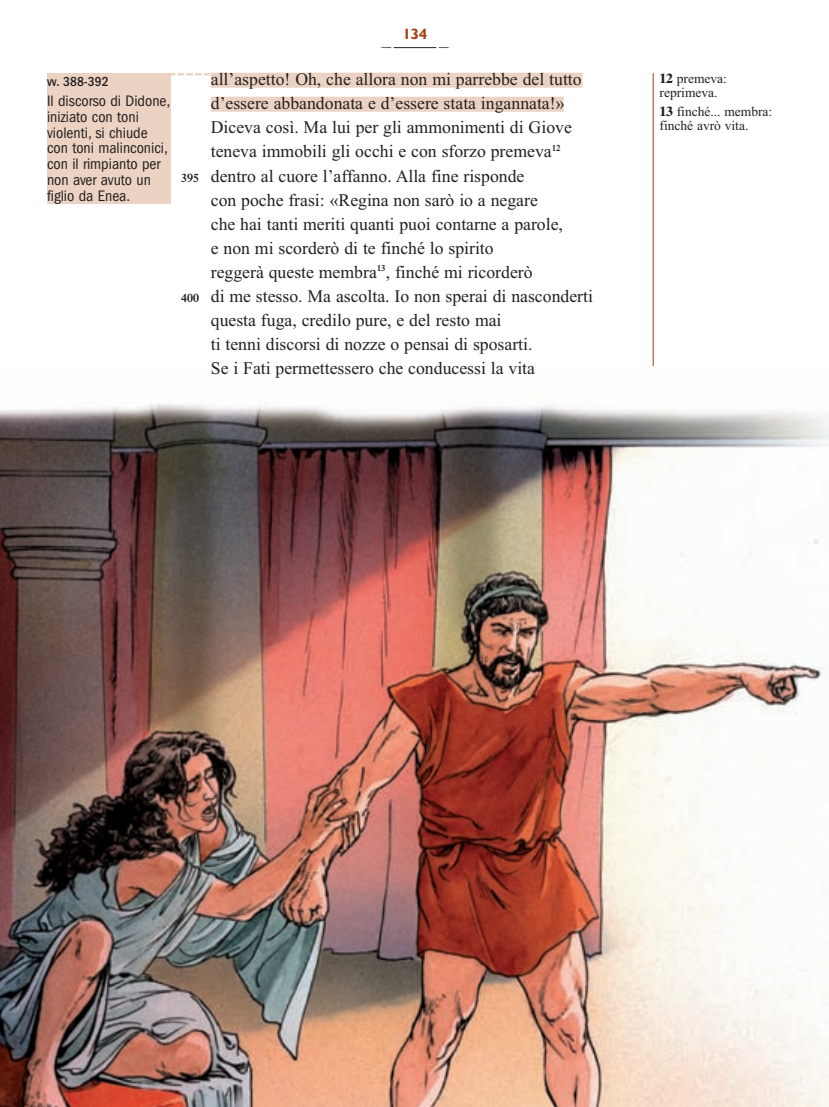
<style>
.page{position:relative;width:829px;height:1107px;background:#fff}
.page>*{position:absolute;margin:0;border:0;box-sizing:border-box;transform-origin:0 0}
.t1{font:17.7px "Times";color:#231f20}
.t2{font:condensed 15.75px/15.8px "Franklin Gothic";color:#231f20}
.t3{font:700 15px "Humanist 521 BT";color:#a93d10}
.t4{font:13.5px/14.2px "Times";color:#231f20}
.t5{font:500 condensed 13.5px "Franklin Gothic";color:#231f20}
.s1{font-weight:600;font-size:12px}
.s2{font-family:"Times Ten";font-weight:700}
</style>
<div class="page">
<div style="left:47px;top:73px;width:123px;height:130px;background:#ebd2c2"></div>
<div style="left:211px;top:73px;width:371px;height:15px;background:#ebd2c2"></div>
<div style="left:211px;top:97px;width:352px;height:15px;background:#ebd2c2"></div>
<svg style="left:170px;top:73px;width:41px;height:2px"></svg>
<hr style="left:653px;top:73px;width:1px;height:1033px;background:#a93d10">
<img style="left:0;top:366px;width:829px;height:740px">
<hr style="left:394px;top:47px;width:42px;height:1px;background:#231f20">
<svg style="left:438px;top:47px;width:12px;height:1px"></svg>
<p class="t3" style="left:403px;top:28px;width:26px">134</p>
<p class="t5" style="left:47px;top:77px;width:63px">vv. 388-392</p>
<p class="t2" style="left:47px;top:94px;width:125px">Il discorso di Didone, iniziato con toni violenti, si chiude con toni malinconici, con il rimpianto per non aver avuto un figlio da Enea.</p>
<p class="t1" style="left:211px;top:73px;width:372px">all’aspetto! Oh, che allora non mi parrebbe del tutto</p>
<p class="t1" style="left:211px;top:97px;width:355px">d’essere abbandonata e d’essere stata ingannata!»</p>
<p class="t1" style="left:211px;top:121px;width:362px">Diceva così. Ma lui per gli ammonimenti di Giove</p>
<p class="t1" style="left:211px;top:145px;width:351px">teneva immobili gli occhi e con sforzo premeva<sup>12</sup></p>
<p class="t1" style="left:181px;top:169px;width:345px"><span class="s1">395</span> dentro al cuore l’affanno. Alla fine risponde</p>
<p class="t1" style="left:211px;top:193px;width:328px">con poche frasi: «Regina non sarò io a negare</p>
<p class="t1" style="left:211px;top:217px;width:354px">che hai tanti meriti quanti puoi contarne a parole,</p>
<p class="t1" style="left:211px;top:241px;width:284px">e non mi scorderò di te finché lo spirito</p>
<p class="t1" style="left:211px;top:265px;width:323px">reggerà queste membra<sup>13</sup>, finché mi ricorderò</p>
<p class="t1" style="left:181px;top:289px;width:413px"><span class="s1">400</span> di me stesso. Ma ascolta. Io non sperai di nasconderti</p>
<p class="t1" style="left:211px;top:313px;width:292px">questa fuga, credilo pure, e del resto mai</p>
<p class="t1" style="left:211px;top:337px;width:323px">ti tenni discorsi di nozze o pensai di sposarti.</p>
<p class="t1" style="left:211px;top:361px;width:326px">Se i Fati permettessero che conducessi la vita</p>
<p class="t4" style="left:659px;top:72px;width:69px"><span class="s2">12</span> premeva: reprimeva.</p>
<p class="t4" style="left:659px;top:105px;width:114px"><span class="s2">13</span> finché... membra: finché avrò vita.</p>
</div>
